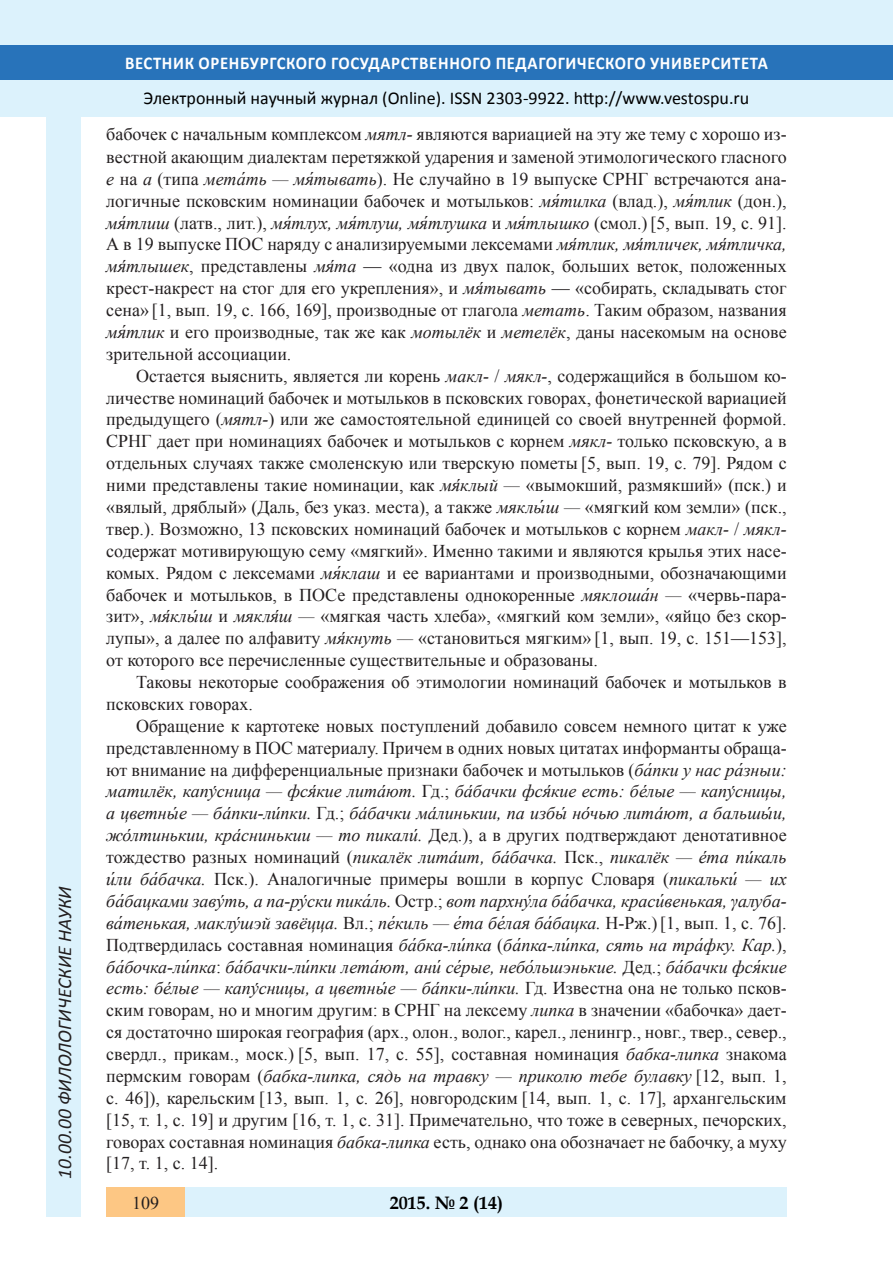
<style>
.page{position:relative;width:893px;height:1263px;background:#fff}
.page>*{position:absolute;margin:0;border:0;box-sizing:border-box;transform-origin:0 0}
.t1{font:italic 19.5px "Calibri";color:#231f20}
.Стиль2{font:18px/21.9px "Times New Roman";color:#231f20;text-align:justify}
.t2{font:18px "Calibri";color:#000}
.t3{font:700 18px "Calibri";letter-spacing:.04em;color:#fff;scale:.93 1}
.t4{font:700 18px "Book Antiqua";color:#000}
.s1{font-style:italic}
</style>
<div class="page">
<div style="left:0;top:0;width:893px;height:116px;background:#dcf2fc"></div>
<div style="left:0;top:45px;width:893px;height:34px;background:#2873ba"></div>
<div style="left:47px;top:116px;width:34px;height:1101px;background:#dcf2fc"></div>
<div style="left:106px;top:1188px;width:681px;height:29px;background:#dcf2fc"></div>
<div style="left:106px;top:1188px;width:79px;height:29px;background:#fdc784"></div>
<p class="t1" style="left:51px;top:1179px;width:294px;rotate:-90deg">10.00.00 ФИЛОЛОГИЧЕСКИЕ НАУКИ</p>
<p class="t1" style="left:51px;top:1105px;width:206px;rotate:-90deg">БИОЛОГИЧЕСКИЕ НАУКИ</p>
<p class="t1" style="left:51px;top:1179px;width:21px;rotate:-90deg">03</p>
<p class="t3" style="left:125px;top:50px;width:693px">ВЕСТНИК ОРЕНБУРГСКОГО ГОСУДАРСТВЕННОГО ПЕДАГОГИЧЕСКОГО УНИВЕРСИТЕТА</p>
<p class="t2" style="left:144px;top:85px;width:607px">Электронный научный журнал (Online). ISSN 2303-9922. http://www.vestospu.ru</p>
<p class="t2" style="left:583px;top:85px;width:13px">t</p>
<p class="Стиль2" style="left:106px;top:123px;width:682px">бабочек с начальным комплексом <span class="s1">мятл-</span> являются вариацией на эту же тему с хорошо из&shy;вестной акающим диалектам перетяжкой ударения и заменой этимологического гласного <span class="s1">е</span> на <span class="s1">а</span> (типа <span class="s1">мета́ть — мя́тывать</span>). Не случайно в 19 выпуске СРНГ встречаются ана&shy;логичные псковским номинации бабочек и мотыльков: <span class="s1">мя́тилка</span> (влад.), <span class="s1">мя́тлик</span> (дон.), <span class="s1">мя́тлиш</span> (латв., лит.), <span class="s1">мя́тлух, мя́тлуш, мя́тлушка</span> и <span class="s1">мя́тлышко</span> (смол.)[5, вып. 19, с. 91].<br>А в 19 выпуске ПОС наряду с анализируемыми лексемами <span class="s1">мя́тлик, мя́тличек, мя́тличка, мя́тлышек</span>, представлены <span class="s1">мя́та</span> — «одна из двух палок, больших веток, положенных крест-накрест на стог для его укрепления», и <span class="s1">мя́тывать</span> — «собирать, складывать стог сена» [1, вып. 19, с. 166, 169], производные от глагола <span class="s1">метать</span>. Таким образом, названия <span class="s1">мя́тлик</span> и его производные, так же как <span class="s1">мотылёк</span> и <span class="s1">метелёк</span>, даны насекомым на основе зрительной ассоциации.</p>
<p class="Стиль2" style="left:106px;top:364px;width:682px;text-indent:30px">Остается выяснить, является ли корень <span class="s1">макл-</span> / <span class="s1">мякл-</span>, содержащийся в большом ко&shy;личестве номинаций бабочек и мотыльков в псковских говорах, фонетической вариацией предыдущего (<span class="s1">мятл-</span>) или же самостоятельной единицей со своей внутренней формой.<br>СРНГ дает при номинациях бабочек и мотыльков с корнем <span class="s1">мякл-</span> только псковскую, а в отдельных случаях также смоленскую или тверскую пометы [5, вып. 19, с. 79]. Рядом с ними представлены такие номинации, как <span class="s1">мя́клый —</span> «вымокший, размякший» (пск.) и «вялый, дряблый» (Даль, без указ. места), а также <span class="s1">мяклы́ш —</span> «мягкий ком земли» (пск., твер.). Возможно, 13 псковских номинаций бабочек и мотыльков с корнем <span class="s1">макл-</span> / <span class="s1">мякл&shy;</span>содержат мотивирующую сему «мягкий». Именно такими и являются крылья этих насе&shy;комых. Рядом с лексемами <span class="s1">мя́клаш</span> и ее вариантами и производными, обозначающими бабочек и мотыльков, в ПОСе представлены однокоренные <span class="s1">мяклоша́н —</span> «червь-пара&shy;зит», <span class="s1">мя́клы́ш</span> и <span class="s1">мякля́ш —</span> «мягкая часть хлеба», «мягкий ком земли», «яйцо без скор&shy;лупы», а далее по алфавиту <span class="s1">мя́кнуть —</span> «становиться мягким» [1, вып. 19, с. 151—153], от которого все перечисленные существительные и образованы.</p>
<p class="Стиль2" style="left:106px;top:670px;width:682px;text-indent:30px">Таковы некоторые соображения об этимологии номинаций бабочек и мотыльков в псковских говорах.</p>
<p class="Стиль2" style="left:106px;top:714px;width:682px;text-indent:30px">Обращение к картотеке новых поступлений добавило совсем немного цитат к уже представленному в ПОС материалу. Причем в одних новых цитатах информанты обраща&shy;ют внимание на дифференциальные признаки бабочек и мотыльков (<span class="s1">ба́пки у нас ра́зныи: матилёк, капу́сница — фся́кие лита́ют.</span> Гд.; <span class="s1">ба́бачки фся́кие есть: бе́лые — капу́сницы, а цветны́е — ба́пки-ли́пки.</span> Гд.; <span class="s1">ба́бачки ма́линькии, па избы́ но́чью лита́ют, а бальшы́и, жо́лтинькии, кра́снинькии — то пикали́.</span> Дед.), а в других подтверждают денотативное тождество разных номинаций (<span class="s1">пикалёк лита́ит, ба́бачка.</span> Пск., <span class="s1">пикалёк — е́та пи́каль и́ли ба́бачка.</span> Пск.). Аналогичные примеры вошли в корпус Словаря (<span class="s1">пикальки́ — их ба́бацками заву́ть, а па-ру́ски пика́ль.</span> Остр.; <span class="s1">вот пархну́ла ба́бачка, краси́венькая, γалуба&shy;ва́тенькая, маклу́шэй завёцца.</span> Вл.; <span class="s1">пе́киль — е́та бе́лая ба́бацка.</span> Н-Рж.)[1, вып. 1, с. 76].<br>Подтвердилась составная номинация <span class="s1">ба́бка-ли́пка</span> (<span class="s1">ба́пка-ли́пка, сять на тра́фку. Кар.</span>), <span class="s1">ба́бочка-ли́пка</span>: <span class="s1">ба́бачки-ли́пки лета́ют, ани́ се́рые, небо́льшэнькие.</span> Дед.; <span class="s1">ба́бачки фся́кие есть: бе́лые — капу́сницы, а цветны́е — ба́пки-ли́пки.</span> Гд. Известна она не только псков&shy;ским говорам, но и многим другим: в СРНГ на лексему <span class="s1">липка</span> в значении «бабочка» дает&shy;ся достаточно широкая география (арх., олон., волог., карел., ленингр., новг., твер., север., свердл., прикам., моск.) [5, вып. 17, с. 55], составная номинация <span class="s1">бабка-липка</span> знакома пермским говорам (<span class="s1">бабка-липка, сядь на травку — приколю тебе булавку</span> [12, вып. 1, с. 46]), карельским [13, вып. 1, с. 26], новгородским [14, вып. 1, с. 17], архангельским [15, т. 1, с. 19] и другим [16, т. 1, с. 31]. Примечательно, что тоже в северных, печорских, говорах составная номинация <span class="s1">бабка-липка</span> есть, однако она обозначает не бабочку, а муху [17, т. 1, с. 14].</p>
<p class="Стиль2" style="left:132px;top:1191px;width:28px">109</p>
<p class="t4" style="left:390px;top:1190px;width:115px">2015. № 2 (14)</p>
</div>
